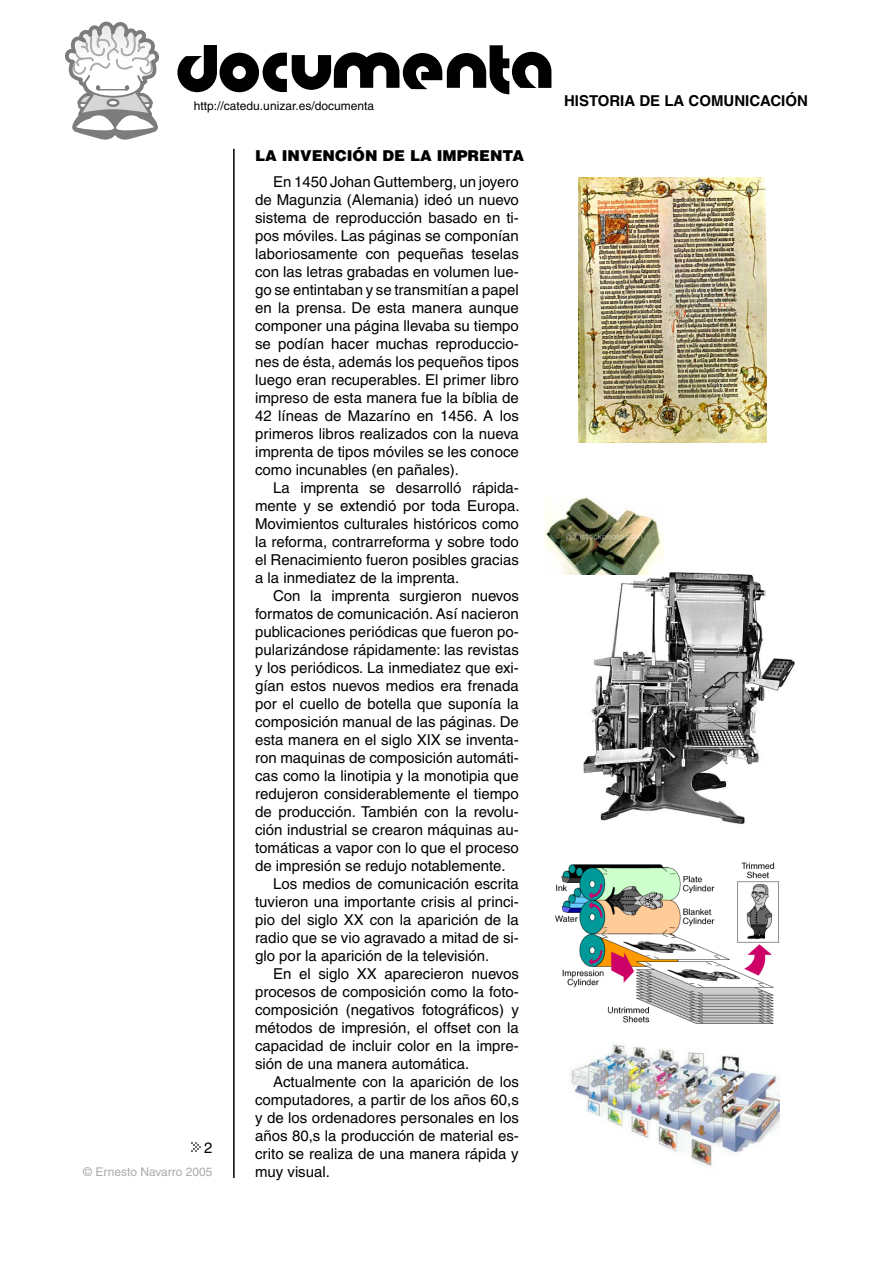
<style>
.page{position:relative;width:893px;height:1263px;background:#fff}
.page>*{position:absolute;margin:0;border:0;box-sizing:border-box;transform-origin:0 0}
.texto_corrido{font:15px/18px "Helvetica";color:#000;text-align:justify}
.t1{font:700 15px "Helvetica";color:#000}
.subtitulos{font:900 15px "Helvetica";color:#000}
.t2{font:12px "Helvetica";color:#000}
.t3{font:12px "Helvetica";color:#aaa}
</style>
<div class="page">
<hr style="left:233px;top:149px;width:2px;height:1029px;background:#000">
<svg style="left:65px;top:21px;width:94px;height:119px"></svg>
<svg style="left:191px;top:1142px;width:9px;height:9px"></svg>
<svg style="left:177px;top:45px;width:374px;height:49px"></svg>
<img style="left:578px;top:178px;width:189px;height:264px">
<img style="left:562px;top:572px;width:233px;height:252px">
<img style="left:556px;top:862px;width:222px;height:162px">
<img style="left:546px;top:496px;width:117px;height:78px">
<img style="left:569px;top:1043px;width:211px;height:125px">
<p class="t2" style="left:194px;top:99px;width:182px">http://catedu.unizar.es/documenta</p>
<p class="texto_corrido" style="left:204px;top:1138px;width:10px">2</p>
<p class="t3" style="left:83px;top:1165px;width:131px">© Ernesto Navarro 2005</p>
<p class="subtitulos" style="left:255px;top:146px;width:270px">LA INVENCIÓN DE LA IMPRENTA</p>
<p class="texto_corrido" style="left:255px;top:172px;width:265px;text-indent:18px">En 1450 Johan Guttemberg, un joyero de Magunzia (Alemania) ideó un nuevo sistema de reproducción basado en ti&shy;pos móviles. Las páginas se componían laboriosamente con pequeñas teselas con las letras grabadas en volumen lue&shy;go se entintaban y se transmitían a papel en la prensa. De esta manera aunque componer una página llevaba su tiempo se podían hacer muchas reproduccio&shy;nes de ésta, además los pequeños tipos luego eran recuperables. El primer libro impreso de esta manera fue la bíblia de 42 líneas de Mazaríno en 1456. A los primeros libros realizados con la nueva imprenta de tipos móviles se les conoce como incunables (en pañales).</p>
<p class="texto_corrido" style="left:255px;top:478px;width:266px;text-indent:18px">La imprenta se desarrolló rápida&shy;mente y se extendió por toda Europa.<br>Movimientos culturales históricos como la reforma, contrarreforma y sobre todo el Renacimiento fueron posibles gracias a la inmediatez de la imprenta.</p>
<p class="texto_corrido" style="left:255px;top:586px;width:265px;text-indent:18px">Con la imprenta surgieron nuevos formatos de comunicación. Así nacieron publicaciones periódicas que fueron po&shy;pularizándose rápidamente: las revistas y los periódicos. La inmediatez que exi&shy;gían estos nuevos medios era frenada por el cuello de botella que suponía la composición manual de las páginas. De esta manera en el siglo XIX se inventa&shy;ron maquinas de composición automáti&shy;cas como la linotipia y la monotipia que redujeron considerablemente el tiempo de producción. También con la revolu&shy;ción industrial se crearon máquinas au&shy;tomáticas a vapor con lo que el proceso de impresión se redujo notablemente.</p>
<p class="texto_corrido" style="left:255px;top:874px;width:265px;text-indent:18px">Los medios de comunicación escrita tuvieron una importante crisis al princi&shy;pio del siglo XX con la aparición de la radio que se vio agravado a mitad de si&shy;glo por la aparición de la televisión.</p>
<p class="texto_corrido" style="left:255px;top:964px;width:265px;text-indent:18px">En el siglo XX aparecieron nuevos procesos de composición como la foto&shy;composición (negativos fotográficos) y métodos de impresión, el offset con la capacidad de incluir color en la impre&shy;sión de una manera automática.</p>
<p class="texto_corrido" style="left:255px;top:1072px;width:265px;text-indent:18px">Actualmente con la aparición de los computadores, a partir de los años 60,s y de los ordenadores personales en los años 80,s la producción de material es&shy;crito se realiza de una manera rápida y muy visual.</p>
<p class="t1" style="left:564px;top:92px;width:245px">HISTORIA DE LA COMUNICACIÓN</p>
</div>
